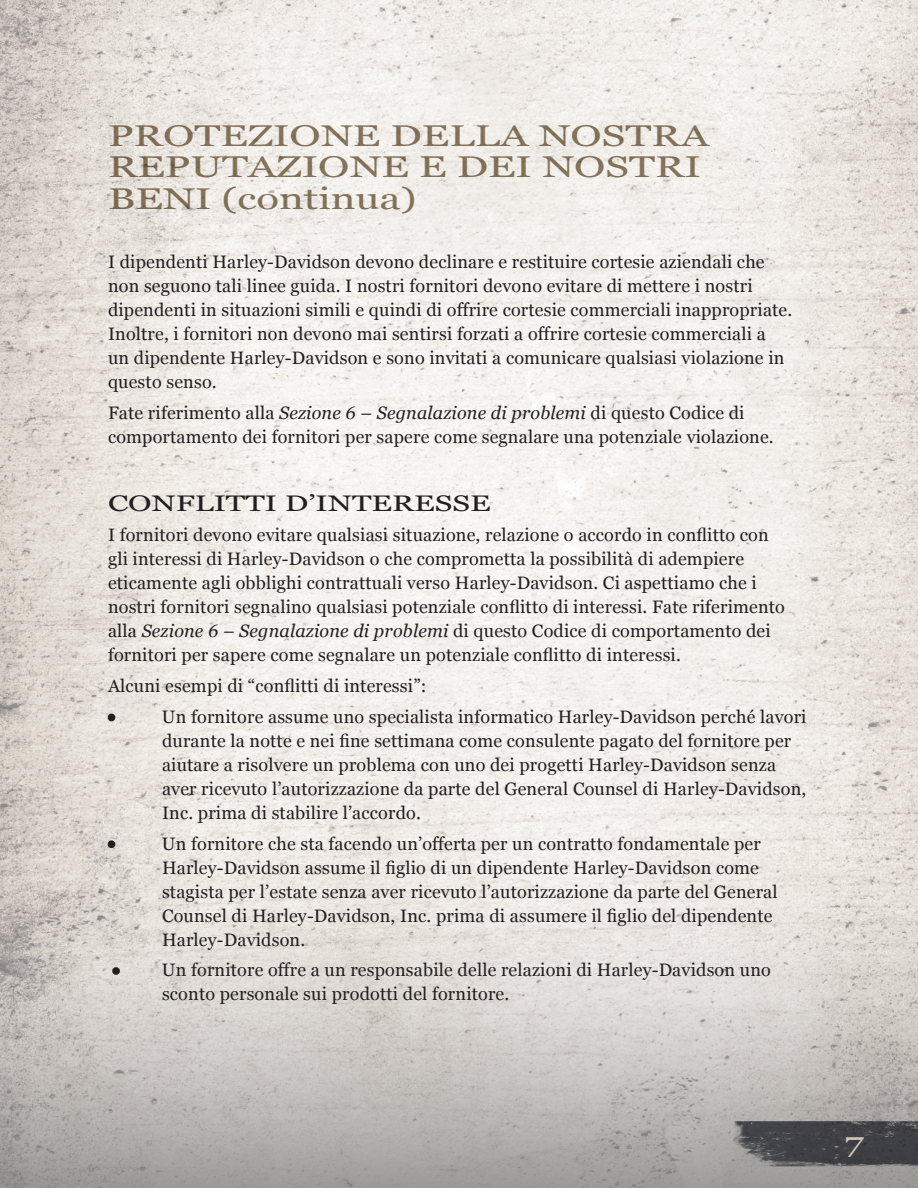
<style>
.page{position:relative;width:918px;height:1188px;background:#fff}
.page>*{position:absolute;margin:0;border:0;box-sizing:border-box;transform-origin:0 0}
.t1{font:30px/31.5px "Georgia";color:#8a7a60;scale:1.4 1}
.t2{font:27.75px "Georgia";color:#cfc6b7;scale:1.4 1}
.t3{font:22.5px "Georgia";color:#231f20;scale:1.4 1}
.t4{font:18px/24px "Georgia";letter-spacing:.01em;color:#231f20}
.s1{font-style:italic}
</style>
<div class="page">
<img style="left:0;top:0;width:918px;height:1188px">
<img style="left:702px;top:1092px;width:216px;height:96px">
<svg style="left:105px;top:712px;width:13px;height:12px"></svg>
<svg style="left:105px;top:838px;width:13px;height:13px"></svg>
<svg style="left:110px;top:965px;width:12px;height:12px"></svg>
<h1 class="t1" style="left:108px;top:118px;width:431px">PROTEZIONE DELLA NOSTRA<br>REPUTAZIONE E DEI NOSTRI<br>BENI (continua)</h1>
<p class="t4" style="left:108px;top:249px;width:686px">I dipendenti Harley-Davidson devono declinare e restituire cortesie aziendali che non seguono tali linee guida. I nostri fornitori devono evitare di mettere i nostri dipendenti in situazioni simili e quindi di offrire cortesie commerciali inappropriate.<br>Inoltre, i fornitori non devono mai sentirsi forzati a offrire cortesie commerciali a<br>un dipendente Harley-Davidson e sono invitati a comunicare qualsiasi violazione in questo senso.</p>
<p class="t4" style="left:108px;top:400px;width:667px">Fate riferimento alla <span class="s1">Sezione 6 – Segnalazione di problemi</span> di questo Codice di comportamento dei fornitori per sapere come segnalare una potenziale violazione.</p>
<p class="t3" style="left:108px;top:486px;width:275px">CONFLITTI D’INTERESSE</p>
<p class="t4" style="left:108px;top:522px;width:678px">I fornitori devono evitare qualsiasi situazione, relazione o accordo in conflitto con gli interessi di Harley-Davidson o che comprometta la possibilità di adempiere eticamente agli obblighi contrattuali verso Harley-Davidson. Ci aspettiamo che i nostri fornitori segnalino qualsiasi potenziale conflitto di interessi. Fate riferimento alla <span class="s1">Sezione 6 – Segnalazione di problemi</span> di questo Codice di comportamento dei fornitori per sapere come segnalare un potenziale conflitto di interessi.</p>
<p class="t4" style="left:108px;top:673px;width:320px">Alcuni esempi di “conflitti di interessi”:</p>
<p class="t4" style="left:108px;top:704px;width:9px">•</p>
<p class="t4" style="left:162px;top:704px;width:646px">Un fornitore assume uno specialista informatico Harley-Davidson perché lavori durante la notte e nei fine settimana come consulente pagato del fornitore per aiutare a risolvere un problema con uno dei progetti Harley-Davidson senza aver ricevuto l’autorizzazione da parte del General Counsel di Harley-Davidson, Inc. prima di stabilire l’accordo.</p>
<p class="t4" style="left:108px;top:831px;width:9px">•</p>
<p class="t4" style="left:162px;top:831px;width:617px">Un fornitore che sta facendo un’offerta per un contratto fondamentale per Harley-Davidson assume il figlio di un dipendente Harley-Davidson come stagista per l’estate senza aver ricevuto l’autorizzazione da parte del General Counsel di Harley-Davidson, Inc. prima di assumere il figlio del dipendente Harley-Davidson.</p>
<p class="t4" style="left:162px;top:957px;width:610px;text-indent:-49px">• Un fornitore offre a un responsabile delle relazioni di Harley-Davidson uno sconto personale sui prodotti del fornitore.</p>
<h2 class="t2" style="left:845px;top:1122px;width:15px">7</h2>
</div>
